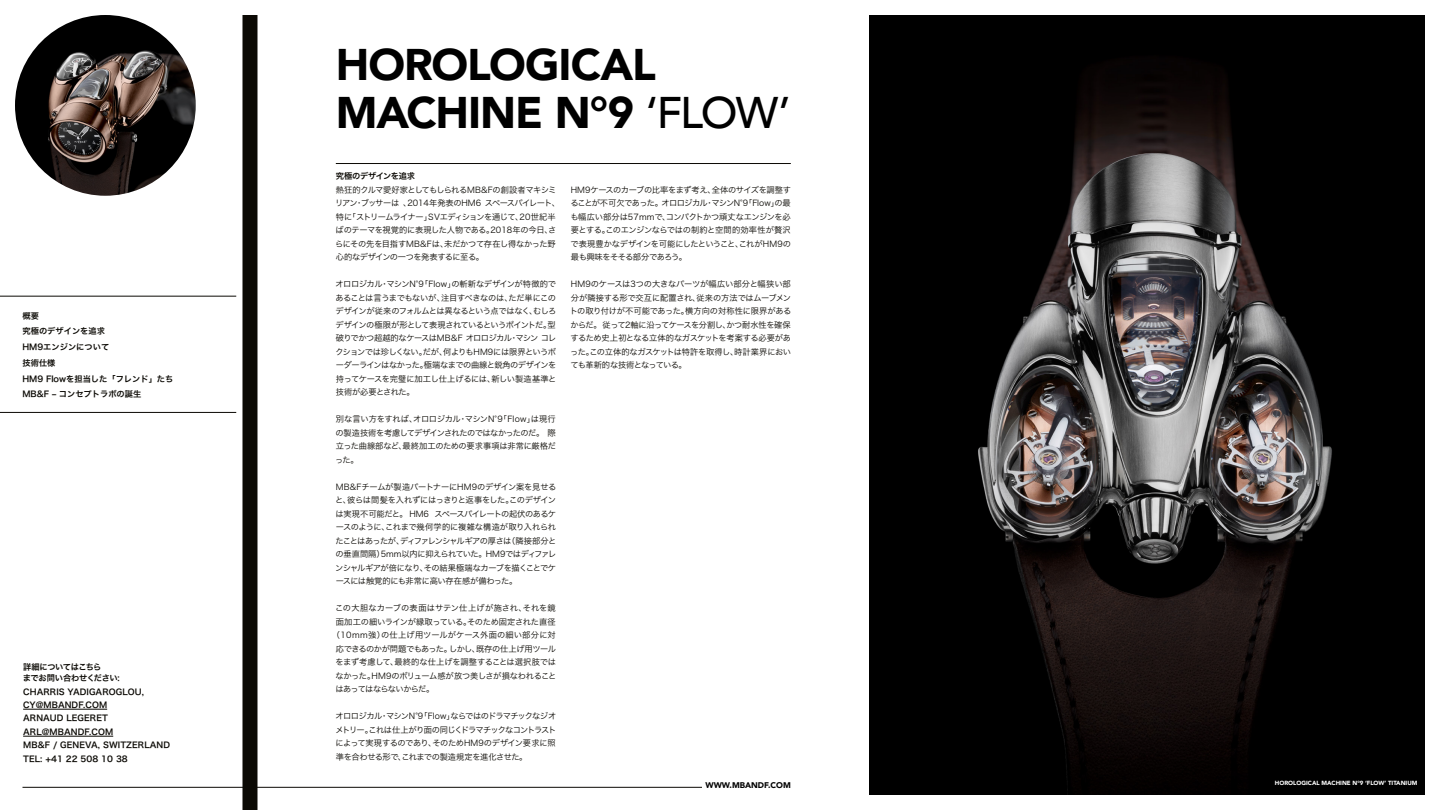
<style>
.page{position:relative;width:1440px;height:810px;background:#fff}
.page>*{position:absolute;margin:0;border:0;box-sizing:border-box;transform-origin:0 0}
.t1{font:900 44.25px/48px "Avenir";letter-spacing:-.025em;color:#000}
.t2{font:8.25px/13.5px "Hiragino Sans W3";letter-spacing:-.035em;color:#0b0904;text-align:justify}
.t3{font:8.25px/15.8px "Hiragino Sans W6";color:#0b0904}
.t4{font:8.25px "Hiragino Sans W3";letter-spacing:-.06em;color:#0b0904}
.t5{font:8.25px "Hiragino Sans W3";letter-spacing:.02em;color:#0b0904}
.t6{font:8.25px "Hiragino Sans W3";letter-spacing:-.015em;color:#0b0904}
.t7{font:8.25px "Hiragino Sans W3";letter-spacing:.01em;color:#0b0904}
.t8{font:8.25px/11.2px "Hiragino Sans W6";letter-spacing:-.055em;color:#0b0904}
.t9{font:900 8.25px "Avenir";color:#000}
.t10{font:8.25px "Hiragino Sans W3";letter-spacing:-.09em;color:#0b0904}
.t11{font:8.25px "Hiragino Sans W6";letter-spacing:-.035em;color:#0b0904}
.t12{font:900 6px "Avenir";color:#fff}
.s1{font-weight:500}
</style>
<div class="page">
<hr style="left:22px;top:787px;width:680px;height:1px;background:#0b0904">
<hr style="left:336px;top:163px;width:455px;height:1px;background:#0b0904">
<img style="left:15px;top:15px;width:181px;height:181px;border-radius:90px">
<div style="left:242px;top:15px;width:15px;height:795px;background:#0b0904"></div>
<hr style="left:0;top:296px;width:236px;height:1px;background:#0b0904">
<hr style="left:0;top:412px;width:236px;height:1px;background:#0b0904">
<hr style="left:23px;top:709px;width:84px;height:1px;background:#0b0904">
<hr style="left:23px;top:736px;width:90px;height:1px;background:#0b0904">
<img style="left:869px;top:15px;width:556px;height:780px">
<p class="t3" style="left:22px;top:307px;width:152px">概要<br>究極のデザインを追求<br>HM9エンジンについて<br>技術仕様<br>HM9 Flowを担当した「フレンド」たち<br>MB&amp;F – コンセプトラボの誕生</p>
<p class="t8" style="left:23px;top:661px;width:98px">詳細についてはこちら<br>までお問い合わせください:</p>
<p class="t3" style="left:23px;top:684px;width:148px;line-height:13.5px">CHARRIS YADIGAROGLOU,<br>CY@MBANDF.COM<br>ARNAUD LEGERET<br>ARL@MBANDF.COM<br>MB&amp;F / GENEVA, SWITZERLAND<br>TEL: +41 22 508 10 38</p>
<h1 class="t1" style="left:336px;top:40px;width:457px">HOROLOGICAL<br>MACHINE N°9 <span class="s1">‘FLOW’</span></h1>
<p class="t11" style="left:336px;top:169px;width:81px">究極のデザインを追求</p>
<p class="t2" style="left:335px;top:182px;width:226px;text-align:left">熱狂的クルマ愛好家としてもしられるMB&amp;Fの創設者マキシミリアン・ブッサーは 、2014年発表のHM6 スペースパイレート、特に「ストリームライナー」SVエディションを通じて、20世紀半ばのテーマを視覚的に表現した人物である。2018年の今日、さらにその先を目指すMB&amp;Fは、未だかつて存在し得なかった野心的なデザインの一つを発表するに至る。</p>
<p class="t2" style="left:335px;top:277px;width:223px">オロロジカル・マシンN°9「Flow」の斬新なデザインが特徴的であることは言うまでもないが、注目すべきなのは、ただ単にこのデザインが従来のフォルムとは異なるという点ではなく、むしろデザインの極限が形として表現されているというポイントだ。型破りでかつ超越的なケースはMB＆F オロロジカル・マシン コレクションでは珍しくない。だが、何よりもHM9には限界というボーダーラインはなかった。極端なまでの曲線と鋭角のデザインを持ってケースを完璧に加工し仕上げるには、新しい製造基準と技術が必要とされた。</p>
<p class="t2" style="left:335px;top:412px;width:222px">別な言い方をすれば、オロロジカル・マシンN°9「Flow」は現行の製造技術を考慮してデザインされたのではなかったのだ。 際立った曲線部など、最終加工のための要求事項は非常に厳格だった。</p>
<p class="t2" style="left:335px;top:479px;width:223px">MB&amp;Fチームが製造パートナーにHM9のデザイン案を見せると、彼らは間髪を入れずにはっきりと返事をした。このデザインは実現不可能だと。 HM6 スペースパイレートの起伏のあるケースのように、これまで幾何学的に複雑な構造が取り入れられたことはあったが、ディファレンシャルギアの厚さは（隣接部分との垂直間隔）5mm以内に抑えられていた。HM9ではディファレンシャルギアが倍になり、その結果極端なカーブを描くことでケースには触覚的にも非常に高い存在感が備わった。</p>
<p class="t7" style="left:335px;top:601px;width:222px">この大胆なカーブの表面はサテン仕上げが施され、それを鏡</p>
<p class="t2" style="left:336px;top:614px;width:221px">面加工の細いラインが縁取っている。そのため固定された直径</p>
<p class="t5" style="left:332px;top:628px;width:226px">（10mm強）の仕上げ用ツールがケース外面の細い部分に対</p>
<p class="t4" style="left:336px;top:641px;width:222px">応できるのかが問題でもあった。しかし、既存の仕上げ用ツール</p>
<p class="t6" style="left:336px;top:655px;width:222px">をまず考慮して、最終的な仕上げを調整することは選択肢では</p>
<p class="t2" style="left:336px;top:668px;width:222px">なかった。HM9のボリューム感が放つ美しさが損なわれること</p>
<p class="t10" style="left:336px;top:682px;width:100px">はあってはならないからだ。</p>
<p class="t2" style="left:335px;top:709px;width:223px">オロロジカル・マシンN°9「Flow」ならではのドラマチックなジオメトリー。これは仕上がり面の同じくドラマチックなコントラストによって実現するのであり、そのためHM9のデザイン要求に照準を合わせる形で、これまでの製造規定を進化させた。</p>
<p class="t2" style="left:570px;top:182px;width:222px">HM9ケースのカーブの比率をまず考え、全体のサイズを調整することが不可欠であった。オロロジカル・マシンN°9「Flow」の最も幅広い部分は57mmで、コンパクトかつ頑丈なエンジンを必要とする。このエンジンならではの制約と空間的効率性が贅沢で表現豊かなデザインを可能にしたということ、これがHM9の最も興味をそそる部分であろう。</p>
<p class="t2" style="left:570px;top:277px;width:223px">HM9のケースは3つの大きなパーツが幅広い部分と幅狭い部分が隣接する形で交互に配置され、従来の方法ではムーブメントの取り付けが不可能であった。横方向の対称性に限界があるからだ。 従って2軸に沿ってケースを分割し、かつ耐水性を確保するため史上初となる立体的なガスケットを考案する必要があった。この立体的なガスケットは特許を取得し、時計業界においても革新的な技術となっている。</p>
<p class="t9" style="left:705px;top:778px;width:87px">WWW.MBANDF.COM</p>
<p class="t12" style="left:1275px;top:778px;width:144px">HOROLOGICAL MACHINE N°9 ‘FLOW’ TITANIUM</p>
</div>
